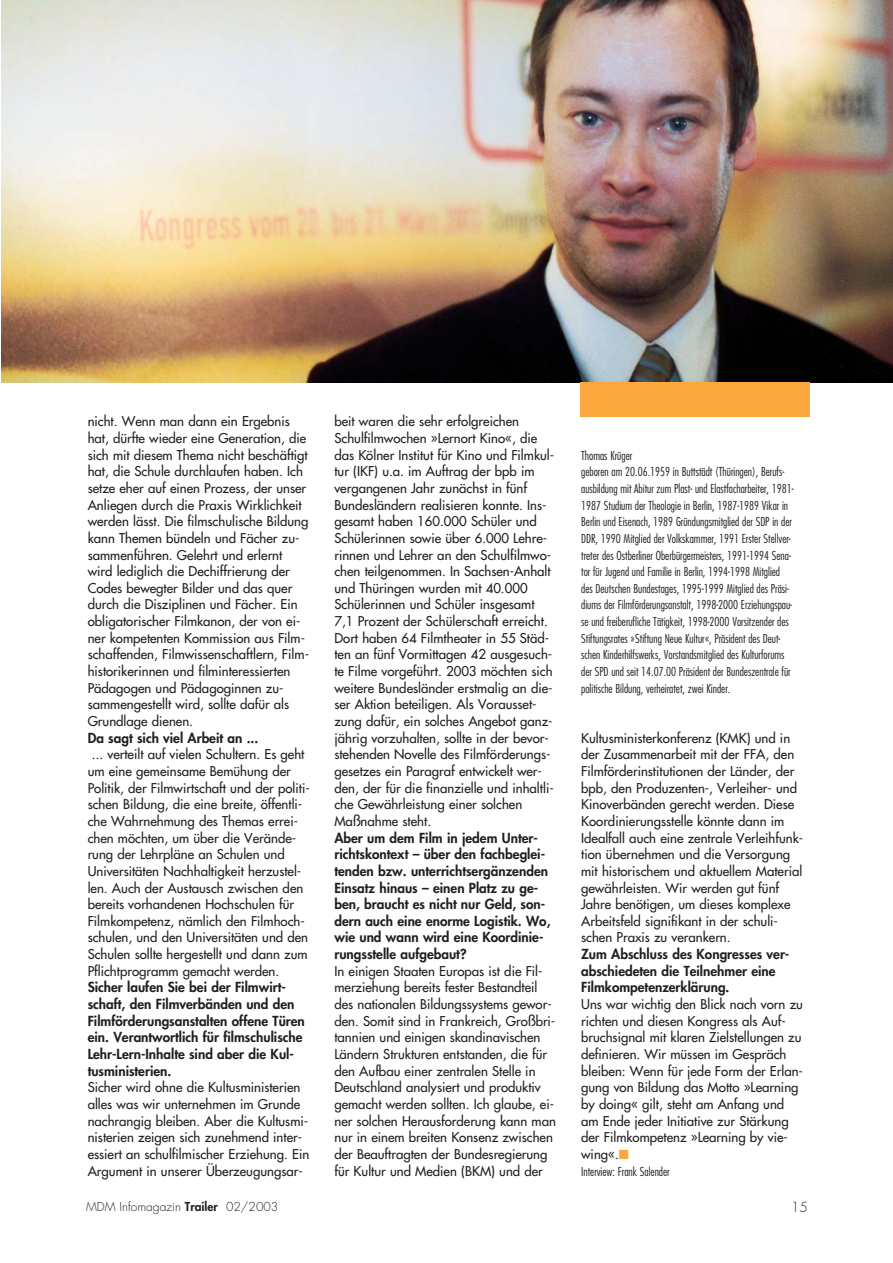
<style>
.page{position:relative;width:893px;height:1263px;background:#fff}
.page>*{position:absolute;margin:0;border:0;box-sizing:border-box;transform-origin:0 0}
.t1{font:800 13.5px/16.6px "Futura";color:#231f1f}
.t2{font:300 13.5px "Futura";color:#231f1f}
.t3{font:13.2px/16.6px "Futura";color:#231f1f}
.t4{font:300 condensed 12px/16.6px "Futura";color:#231f1f}
.t5{font:300 12px "Futura";color:#231f1f}
.s1{color:#faa73e}
.s2{font-weight:800}
</style>
<div class="page">
<img style="left:1px;top:0;width:891px;height:383px">
<div style="left:579px;top:383px;width:230px;height:34px;background:#faa73e"></div>
<p class="t3" style="left:88px;top:414px;width:223px">nicht. Wenn man dann ein Ergebnis hat, dürfte wieder eine Generation, die sich mit diesem Thema nicht beschäftigt hat, die Schule durchlaufen haben. Ich setze eher auf einen Prozess, der unser Anliegen durch die Praxis Wirklichkeit werden lässt. Die filmschulische Bildung kann Themen bündeln und Fächer zu&shy;sammenführen. Gelehrt und erlernt wird lediglich die Dechiffrierung der Codes bewegter Bilder und das quer durch die Disziplinen und Fächer. Ein obligatorischer Filmkanon, der von ei&shy;ner kompetenten Kommission aus Film&shy;schaffenden, Filmwissenschaftlern, Film&shy;historikerinnen und filminteressierten Pädagogen und Pädagoginnen zu&shy;sammengestellt wird, sollte dafür als Grundlage dienen.</p>
<p class="t1" style="left:88px;top:730px;width:172px">Da sagt sich viel Arbeit an ...</p>
<p class="t3" style="left:88px;top:747px;width:224px;text-indent:4px">... verteilt auf vielen Schultern. Es geht um eine gemeinsame Bemühung der Politik, der Filmwirtschaft und der politi&shy;schen Bildung, die eine breite, öffentli&shy;che Wahrnehmung des Themas errei&shy;chen möchten, um über die Verände&shy;rung der Lehrpläne an Schulen und Universitäten Nachhaltigkeit herzustel&shy;len. Auch der Austausch zwischen den bereits vorhandenen Hochschulen für Filmkompetenz, nämlich den Filmhoch&shy;schulen, und den Universitäten und den Schulen sollte hergestellt und dann zum Pflichtprogramm gemacht werden.</p>
<p class="t1" style="left:88px;top:980px;width:219px">Sicher laufen Sie bei der Filmwirt&shy;schaft, den Filmverbänden und den Filmförderungsanstalten offene Türen ein. Verantwortlich für filmschulische Lehr-Lern-Inhalte sind aber die Kul&shy;tusministerien.</p>
<p class="t3" style="left:88px;top:1080px;width:223px">Sicher wird ohne die Kultusministerien alles was wir unternehmen im Grunde nachrangig bleiben. Aber die Kultusmi&shy;nisterien zeigen sich zunehmend inter&shy;essiert an schulfilmischer Erziehung. Ein Argument in unserer Überzeugungsar-</p>
<p class="t3" style="left:334px;top:414px;width:221px">beit waren die sehr erfolgreichen Schulfilmwochen »Lernort Kino«, die das Kölner Institut für Kino und Filmkul&shy;tur (IKF) u.a. im Auftrag der bpb im vergangenen Jahr zunächst in fünf Bundesländern realisieren konnte. Ins&shy;gesamt haben 160.000 Schüler und Schülerinnen sowie über 6.000 Lehre&shy;rinnen und Lehrer an den Schulfilmwo&shy;chen teilgenommen. In Sachsen-Anhalt und Thüringen wurden mit 40.000<br>Schülerinnen und Schüler insgesamt 7,1 Prozent der Schülerschaft erreicht.<br>Dort haben 64 Filmtheater in 55 Städ&shy;ten an fünf Vormittagen 42 ausgesuch&shy;te Filme vorgeführt. 2003 möchten sich weitere Bundesländer erstmalig an die&shy;ser Aktion beteiligen. Als Vorausset&shy;zung dafür, ein solches Angebot ganz&shy;jährig vorzuhalten, sollte in der bevor&shy;stehenden Novelle des Filmförderungs&shy;gesetzes ein Paragraf entwickelt wer&shy;den, der für die finanzielle und inhaltli&shy;che Gewährleistung einer solchen Maßnahme steht.</p>
<p class="t1" style="left:334px;top:830px;width:218px">Aber um dem Film in jedem Unter&shy;richtskontext – über den fachbeglei&shy;tenden bzw. unterrichtsergänzenden Einsatz hinaus – einen Platz zu ge&shy;ben, braucht es nicht nur Geld, son&shy;dern auch eine enorme Logistik. Wo, wie und wann wird eine Koordinie&shy;rungsstelle aufgebaut?</p>
<p class="t3" style="left:334px;top:963px;width:223px">In einigen Staaten Europas ist die Fil&shy;merziehung bereits fester Bestandteil des nationalen Bildungssystems gewor&shy;den. Somit sind in Frankreich, Großbri&shy;tannien und einigen skandinavischen Ländern Strukturen entstanden, die für den Aufbau einer zentralen Stelle in Deutschland analysiert und produktiv gemacht werden sollten. Ich glaube, ei&shy;ner solchen Herausforderung kann man nur in einem breiten Konsenz zwischen der Beauftragten der Bundesregierung für Kultur und Medien (BKM) und der</p>
<p class="t4" style="left:581px;top:448px;width:214px">Thomas Krüger<br>geboren am 20.06.1959 in Buttstädt (Thüringen), Berufs&shy;ausbildung mit Abitur zum Plast- und Elastfacharbeiter, 1981- 1987 Studium der Theologie in Berlin, 1987-1989 Vikar in Berlin und Eisenach, 1989 Gründungsmitglied der SDP in der DDR, 1990 Mitglied der Volkskammer, 1991 Erster Stellver&shy;treter des Ostberliner Oberbürgermeisters, 1991-1994 Sena&shy;tor für Jugend und Familie in Berlin, 1994-1998 Mitglied des Deutschen Bundestages, 1995-1999 Mitglied des Präsi&shy;diums der Filmförderungsanstalt, 1998-2000 Erziehungspau&shy;se und freiberufliche Tätigkeit, 1998-2000 Vorsitzender des Stiftungsrates »Stiftung Neue Kultur«, Präsident des Deut&shy;schen Kinderhilfswerks, Vorstandsmitglied des Kulturforums der SPD und seit 14.07.00 Präsident der Bundeszentrale für politische Bildung, verheiratet, zwei Kinder.</p>
<p class="t3" style="left:581px;top:730px;width:223px">Kultusministerkonferenz (KMK) und in der Zusammenarbeit mit der FFA, den Filmförderinstitutionen der Länder, der bpb, den Produzenten-, Verleiher- und Kinoverbänden gerecht werden. Diese Koordinierungsstelle könnte dann im Idealfall auch eine zentrale Verleihfunk&shy;tion übernehmen und die Versorgung mit historischem und aktuellem Material gewährleisten. Wir werden gut fünf Jahre benötigen, um dieses komplexe Arbeitsfeld signifikant in der schuli&shy;schen Praxis zu verankern.</p>
<p class="t1" style="left:581px;top:947px;width:210px">Zum Abschluss des Kongresses ver&shy;abschiedeten die Teilnehmer eine<br>Filmkompetenzerklärung.</p>
<p class="t3" style="left:581px;top:997px;width:223px">Uns war wichtig den Blick nach vorn zu richten und diesen Kongress als Auf&shy;bruchsignal mit klaren Zielstellungen zu definieren. Wir müssen im Gespräch bleiben: Wenn für jede Form der Erlan&shy;gung von Bildung das Motto »Learning by doing« gilt, steht am Anfang und am Ende jeder Initiative zur Stärkung der Filmkompetenz »Learning by vie&shy;wing«.<span class="s1">■</span></p>
<p class="t4" style="left:581px;top:1164px;width:90px">Interview: Frank Salender</p>
<p class="t5" style="left:86px;top:1201px;width:194px">MDM Infomagazin <span class="s2">Trailer</span> 02/2003</p>
<p class="t2" style="left:791px;top:1201px;width:18px">15</p>
</div>
